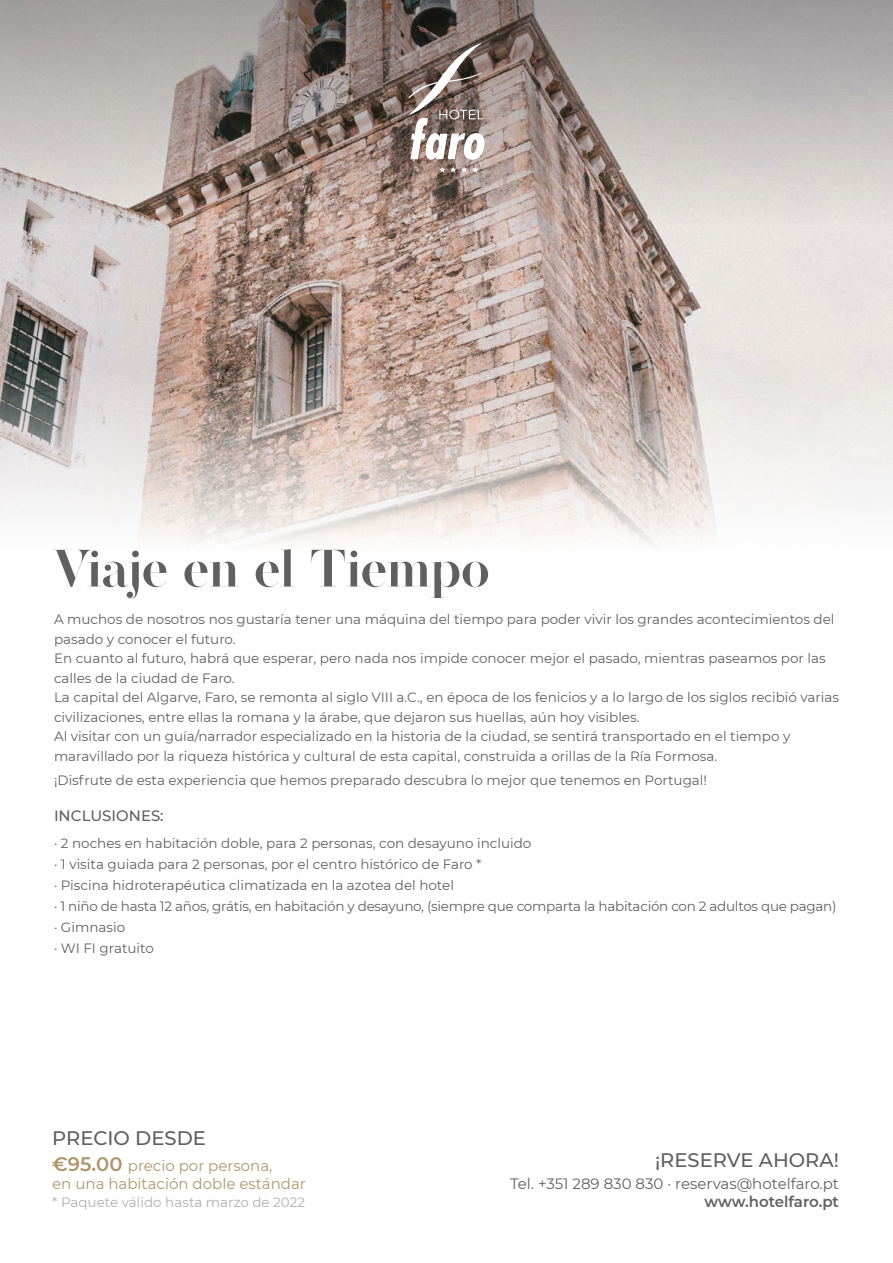
<style>
.page{position:relative;width:893px;height:1263px;background:#fff}
.page>*{position:absolute;margin:0;border:0;box-sizing:border-box;transform-origin:0 0}
.t1{font:600 52.5px "Operetta 52";color:#606060}
.t2{font:500 19.5px "Montserrat";color:#606060}
.t3{font:15px "Montserrat";color:#ae976d}
.t4{font:15px "Montserrat";color:#606060}
.t5{font:600 15px "Montserrat";color:#606060}
.t6{font:500 15px "Montserrat";color:#606060}
.t7{font:13.5px/19.5px "Montserrat";color:#606060}
.t8{font:13.5px "Montserrat";letter-spacing:-.02em;color:#606060}
.t9{font:13.5px "Montserrat";color:#b2aeae}
.s1{font-weight:600;font-size:19.5px}
</style>
<div class="page">
<img style="left:0;top:239px;width:893px;height:305px">
<svg style="left:0;top:0;width:893px;height:239px;background:#ada39f"></svg>
<svg style="left:408px;top:43px;width:77px;height:117px"></svg>
<svg style="left:439px;top:167px;width:39px;height:6px"></svg>
<p class="t1" style="left:52px;top:538px;width:439px">Viaje en el Tiempo</p>
<p class="t7" style="left:54px;top:609px;width:782px">A muchos de nosotros nos gustaría tener una máquina del tiempo para poder vivir los grandes acontecimientos del pasado y conocer el futuro.</p>
<p class="t7" style="left:54px;top:648px;width:773px">En cuanto al futuro, habrá que esperar, pero nada nos impide conocer mejor el pasado, mientras paseamos por las calles de la ciudad de Faro.</p>
<p class="t7" style="left:54px;top:687px;width:786px">La capital del Algarve, Faro, se remonta al siglo VIII a.C., en época de los fenicios y a lo largo de los siglos recibió varias civilizaciones, entre ellas la romana y la árabe, que dejaron sus huellas, aún hoy visibles.</p>
<p class="t7" style="left:54px;top:726px;width:738px">Al visitar con un guía/narrador especializado en la historia de la ciudad, se sentirá transportado en el tiempo y maravillado por la riqueza histórica y cultural de esta capital, construida a orillas de la Ría Formosa.</p>
<p class="t7" style="left:54px;top:770px;width:655px">¡Disfrute de esta experiencia que hemos preparado descubra lo mejor que tenemos en Portugal!</p>
<p class="t6" style="left:54px;top:805px;width:111px">INCLUSIONES:</p>
<p class="t7" style="left:54px;top:833px;width:479px">· 2 noches en habitación doble, para 2 personas, con desayuno incluido</p>
<p class="t7" style="left:54px;top:854px;width:429px">· 1 visita guiada para 2 personas, por el centro histórico de Faro *</p>
<p class="t7" style="left:54px;top:875px;width:401px">· Piscina hidroterapéutica climatizada en la azotea del hotel</p>
<p class="t8" style="left:54px;top:897px;width:784px">· 1 niño de hasta 12 años, grátis, en habitación y desayuno, (siempre que comparta la habitación con 2 adultos que pagan)</p>
<p class="t7" style="left:54px;top:916px;width:101px;line-height:21px">· Gimnasio<br>· WI FI gratuito</p>
<p class="t2" style="left:52px;top:1125px;width:155px">PRECIO DESDE</p>
<p class="t3" style="left:52px;top:1155px;width:222px"><span class="s1">€95.00</span> precio por persona,</p>
<p class="t3" style="left:52px;top:1173px;width:255px">en una habitación doble estándar</p>
<p class="t9" style="left:52px;top:1193px;width:254px">* Paquete válido hasta marzo de 2022</p>
<p class="t2" style="left:655px;top:1146px;width:185px">¡RESERVE AHORA!</p>
<p class="t4" style="left:510px;top:1174px;width:330px">Tel. +351 289 830 830 · reservas@hotelfaro.pt</p>
<p class="t5" style="left:704px;top:1191px;width:136px">www.hotelfaro.pt</p>
</div>
